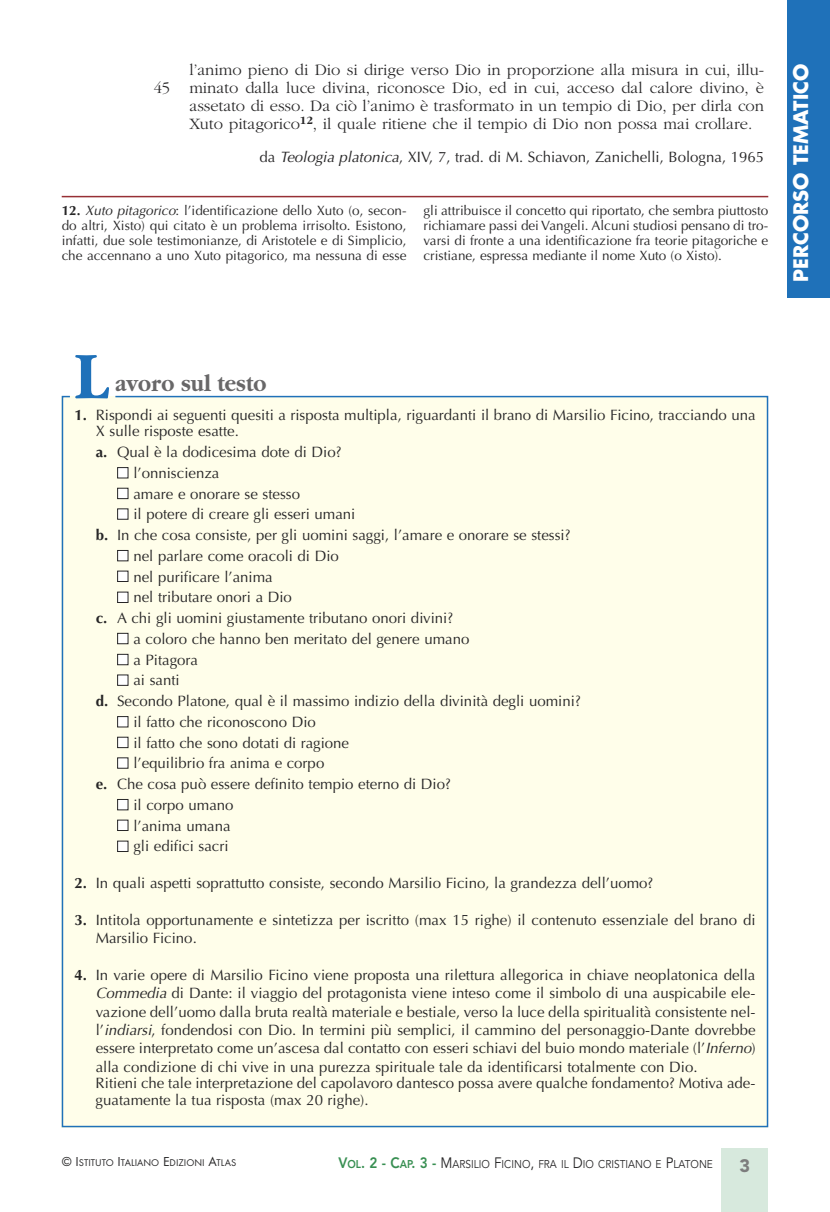
<style>
.page{position:relative;width:830px;height:1212px;background:#fff}
.page>*{position:absolute;margin:0;border:0;box-sizing:border-box;transform-origin:0 0}
.t1{font:700 69.15px "Garamond";color:#1f71b9;scale:.9 1}
.t2{font:700 24px "Garamond";color:#686768;scale:.9 1}
.t3{font:700 19.5px "Futura";color:#fff}
.t4{font:900 18px "Avenir";color:#7d7d7d}
.t5{font:300 16.5px/18px "Garamond";color:#272627;text-align:justify}
.t6{font:15px/18.3px "Optima";color:#272627}
.t7{font:13.5px/15px "Optima";color:#272627;text-align:justify}
.t8{font:11.25px "Avenir";color:#272627;scale:.9 1}
.t9{font:10.2px "Futura T";color:#272627}
.s1{font-style:italic}
.s2{font-weight:700}
.s3{color:#fff}
.s4{font-size:13.5px}
.s5{font-weight:800;font-size:15px;color:#388f52}
.s6{font-weight:800;color:#388f52}
.s7{font-size:15px}
</style>
<div class="page">
<div style="left:721px;top:1148px;width:46px;height:64px;background:#d7e9dd"></div>
<div style="left:787px;top:0;width:42px;height:298px;background:#1f71b9"></div>
<div style="left:61px;top:395px;width:707px;height:733px;background:#fffeea"></div>
<hr style="left:62px;top:196px;width:705px;height:1px;background:#973035">
<p class="t5" style="left:154px;top:79px;width:18px">45</p>
<p class="t5" style="left:189px;top:61px;width:576px">l’animo pieno di Dio si dirige verso Dio in proporzione alla misura in cui, illu&shy;minato dalla luce divina, riconosce Dio, ed in cui, acceso dal calore divino, è assetato di esso. Da ciò l’animo è trasformato in un tempio di Dio, per dirla con Xuto pitagorico<sup>12</sup>, il quale ritiene che il tempio di Dio non possa mai crollare.</p>
<p class="t6" style="left:259px;top:150px;width:506px">da <span class="s1">Teologia platonica</span>, XIV, 7, trad. di M. Schiavon, Zanichelli, Bologna, 1965</p>
<p class="t7" style="left:62px;top:204px;width:346px"><span class="s2">12.</span> <span class="s1">Xuto pitagorico</span>: l’identificazione dello Xuto (o, secon&shy;do altri, Xisto) qui citato è un problema irrisolto. Esistono, infatti, due sole testimonianze, di Aristotele e di Simplicio, che accennano a uno Xuto pitagorico, ma nessuna di esse</p>
<p class="t7" style="left:423px;top:204px;width:346px">gli attribuisce il concetto qui riportato, che sembra piuttosto richiamare passi dei Vangeli. Alcuni studiosi pensano di tro&shy;varsi di fronte a una identificazione fra teorie pitagoriche e cristiane, espressa mediante il nome Xuto (o Xisto).</p>
<h3 class="t3" style="left:791px;top:282px;width:220px;rotate:-90deg">PERCORSO TEMATICO</h3>
<h1 class="t1" style="left:75px;top:334px;width:39px">L</h1>
<h2 class="t2" style="left:115px;top:369px;width:169px">avoro sul testo</h2>
<p class="t6" style="left:96px;top:408px;width:661px;line-height:16.5px;text-indent:-21px"><span class="s2">1.</span> Rispondi ai seguenti quesiti a risposta multipla, riguardanti il brano di Marsilio Ficino, tracciando una<br>X sulle risposte esatte.</p>
<p class="t6" style="left:96px;top:444px;width:247px"><span class="s2">a.</span> Qual è la dodicesima dote di Dio?</p>
<p class="t6" style="left:117px;top:465px;width:104px"><span class="s3">■</span> l’onniscienza</p>
<p class="t6" style="left:117px;top:486px;width:184px"><span class="s3">■</span> amare e onorare se stesso</p>
<p class="t6" style="left:96px;top:505px;width:476px;line-height:20.7px;text-indent:21px"><span class="s3">■</span> il potere di creare gli esseri umani<br><span class="s2">b.</span> In che cosa consiste, per gli uomini saggi, l’amare e onorare se stessi?</p>
<p class="t6" style="left:117px;top:548px;width:223px"><span class="s3">■</span> nel parlare come oracoli di Dio</p>
<p class="t6" style="left:117px;top:569px;width:157px"><span class="s3">■</span> nel purificare l’anima</p>
<p class="t6" style="left:96px;top:588px;width:359px;line-height:20.7px;text-indent:21px"><span class="s3">■</span> nel tributare onori a Dio<br><span class="s2">c.</span> A chi gli uomini giustamente tributano onori divini?</p>
<p class="t6" style="left:117px;top:631px;width:354px"><span class="s3">■</span> a coloro che hanno ben meritato del genere umano</p>
<p class="t6" style="left:117px;top:652px;width:82px"><span class="s3">■</span> a Pitagora</p>
<p class="t6" style="left:96px;top:671px;width:486px;line-height:20.7px;text-indent:21px"><span class="s3">■</span> ai santi<br><span class="s2">d.</span> Secondo Platone, qual è il massimo indizio della divinità degli uomini?</p>
<p class="t6" style="left:117px;top:714px;width:200px"><span class="s3">■</span> il fatto che riconoscono Dio</p>
<p class="t6" style="left:117px;top:735px;width:233px"><span class="s3">■</span> il fatto che sono dotati di ragione</p>
<p class="t6" style="left:96px;top:754px;width:356px;line-height:20.7px;text-indent:21px"><span class="s3">■</span> l’equilibrio fra anima e corpo<br><span class="s2">e.</span> Che cosa può essere definito tempio eterno di Dio?</p>
<p class="t6" style="left:117px;top:797px;width:118px"><span class="s3">■</span> il corpo umano</p>
<p class="t6" style="left:117px;top:818px;width:115px"><span class="s3">■</span> l’anima umana</p>
<p class="t6" style="left:117px;top:839px;width:113px"><span class="s3">■</span> gli edifici sacri</p>
<p class="t6" style="left:74px;top:875px;width:580px"><span class="s2">2.</span> In quali aspetti soprattutto consiste, secondo Marsilio Ficino, la grandezza dell’uomo?</p>
<p class="t6" style="left:96px;top:912px;width:661px;text-indent:-21px"><span class="s2">3.</span> Intitola opportunamente e sintetizza per iscritto (max 15 righe) il contenuto essenziale del brano di<br>Marsilio Ficino.</p>
<p class="t6" style="left:96px;top:967px;width:661px;text-align:justify;text-indent:-21px"><span class="s2">4.</span> In varie opere di Marsilio Ficino viene proposta una rilettura allegorica in chiave neoplatonica della <span class="s1">Commedia</span> di Dante: il viaggio del protagonista viene inteso come il simbolo di una auspicabile ele&shy;vazione dell’uomo dalla bruta realtà materiale e bestiale, verso la luce della spiritualità consistente nel&shy;l’<span class="s1">indiarsi</span>, fondendosi con Dio. In termini più semplici, il cammino del personaggio-Dante dovrebbe essere interpretato come un’ascesa dal contatto con esseri schiavi del buio mondo materiale (l’<span class="s1">Inferno</span>) alla condizione di chi vive in una purezza spirituale tale da identificarsi totalmente con Dio.</p>
<p class="t6" style="left:96px;top:1076px;width:661px;line-height:16.5px">Ritieni che tale interpretazione del capolavoro dantesco possa avere qualche fondamento? Motiva ade&shy;guatamente la tua risposta (max 20 righe).</p>
<p class="t9" style="left:62px;top:1156px;width:176px"><span class="s4">© I</span>STITUTO <span class="s4">I</span>TALIANO <span class="s4">E</span>DIZIONI <span class="s4">A</span>TLAS</p>
<p class="t8" style="left:338px;top:1159px;width:417px"><span class="s5">V</span><span class="s6">OL</span><span class="s5">. 2 - C</span><span class="s6">AP</span><span class="s5">. 3 -</span> <span class="s7">M</span>ARSILIO <span class="s7">F</span>ICINO<span class="s7">,</span> FRA IL <span class="s7">D</span>IO CRISTIANO E <span class="s7">P</span>LATONE</p>
<p class="t4" style="left:739px;top:1159px;width:12px">3</p>
</div>
